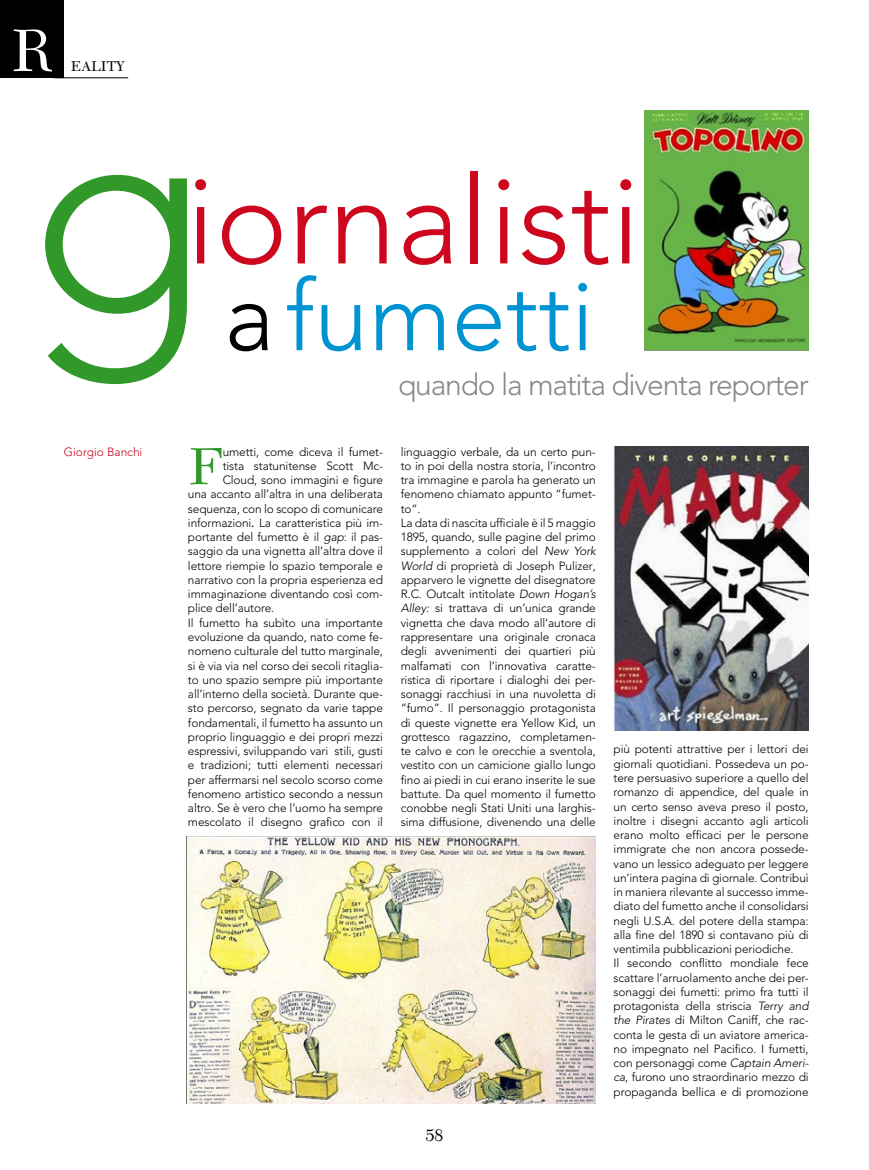
<style>
.page{position:relative;width:869px;height:1170px;background:#fff}
.page>*{position:absolute;margin:0;border:0;box-sizing:border-box;transform-origin:0 0}
.t1{font:300 292.75px "Avenir LT";color:#31992a}
.t2{font:300 122px "Avenir LT";color:#cd071e}
.t3{font:300 97.5px "Avenir LT";color:#0093d1}
.t4{font:62.5px "New Caledonia";color:#fff}
.t5{font:54.38px "New Caledonia";color:#31992a}
.t6{font:300 30px "Avenir LT";letter-spacing:-.04em;color:#87888a}
.t7{font:17.5px "New Caledonia";color:#000}
.t8{font:15px "New Caledonia";color:#000}
.t9{font:300 11.88px/14.2px "Avenir LT";letter-spacing:-.01em;color:#000}
.t10{font:300 11.88px "Avenir LT";color:#cd071e}
.s1{color:#000}
.s2{font-weight:500}
.s3{font-style:italic}
</style>
<div class="page">
<hr style="left:54px;top:78px;width:74px;height:1px;background:#000">
<div style="left:0;top:0;width:64px;height:78px;background:#000"></div>
<img style="left:644px;top:111px;width:164px;height:240px">
<img style="left:613px;top:446px;width:195px;height:284px">
<img style="left:186px;top:836px;width:409px;height:267px">
<h3 class="t4" style="left:10px;top:15px;width:44px">R</h3>
<p class="t8" style="left:71px;top:57px;width:10px">ealit</p>
<p class="t8" style="left:116px;top:57px;width:10px">y</p>
<h1 class="t1" style="left:28px;top:41px;width:180px">g</h1>
<h2 class="t2" style="left:186px;top:150px;width:455px">iornalisti</h2>
<h3 class="t3" style="left:224px;top:259px;width:372px"><span class="s1">a</span> fumetti</h3>
<h3 class="t6" style="left:398px;top:366px;width:412px">quando la matita diventa reporter</h3>
<p class="t10" style="left:64px;top:444px;width:80px">Giorgio Banchi</p>
<h3 class="t5" style="left:188px;top:435px;width:37px">F</h3>
<p class="t9" style="left:222px;top:444px;width:162px">umetti, come diceva il fumet-</p>
<p class="t9" style="left:222px;top:458px;width:162px">tista statunitense Scott Mc-</p>
<p class="t9" style="left:222px;top:473px;width:162px">Cloud, sono immagini e figure</p>
<p class="t9" style="left:188px;top:487px;width:196px">una accanto all’altra in una deliberata</p>
<p class="t9" style="left:188px;top:501px;width:196px">sequenza, con lo scopo di comunicare</p>
<p class="t9" style="left:188px;top:515px;width:196px">informazioni<span class="s2">.</span> La caratteristica più im-</p>
<p class="t9" style="left:188px;top:530px;width:196px">portante del fumetto è il <span class="s3">gap</span>: il pas-</p>
<p class="t9" style="left:188px;top:544px;width:196px">saggio da una vignetta all’altra dove il</p>
<p class="t9" style="left:188px;top:558px;width:196px">lettore riempie lo spazio temporale e</p>
<p class="t9" style="left:188px;top:572px;width:196px">narrativo con la propria esperienza ed</p>
<p class="t9" style="left:188px;top:587px;width:196px">immaginazione diventando così com-</p>
<p class="t9" style="left:188px;top:601px;width:88px">plice dell’autore.</p>
<p class="t9" style="left:188px;top:615px;width:196px">Il fumetto ha subìto una importante</p>
<p class="t9" style="left:188px;top:629px;width:196px">evoluzione da quando, nato come fe-</p>
<p class="t9" style="left:188px;top:644px;width:196px">nomeno culturale del tutto marginale,</p>
<p class="t9" style="left:188px;top:658px;width:196px">si è via via nel corso dei secoli ritaglia-</p>
<p class="t9" style="left:188px;top:672px;width:196px">to uno spazio sempre più importante</p>
<p class="t9" style="left:188px;top:686px;width:196px">all’interno della società. Durante que-</p>
<p class="t9" style="left:188px;top:701px;width:196px">sto percorso, segnato da varie tappe</p>
<p class="t9" style="left:188px;top:715px;width:196px">fondamentali, il fumetto ha assunto un</p>
<p class="t9" style="left:188px;top:729px;width:196px">proprio linguaggio e dei propri mezzi</p>
<p class="t9" style="left:188px;top:743px;width:196px">espressivi, sviluppando vari stili, gusti</p>
<p class="t9" style="left:188px;top:758px;width:196px">e tradizioni; tutti elementi necessari</p>
<p class="t9" style="left:188px;top:772px;width:196px">per affermarsi nel secolo scorso come</p>
<p class="t9" style="left:188px;top:786px;width:196px">fenomeno artistico secondo a nessun</p>
<p class="t9" style="left:188px;top:800px;width:196px">altro. Se è vero che l’uomo ha sempre</p>
<p class="t9" style="left:188px;top:815px;width:196px">mescolato il disegno grafico con il</p>
<p class="t9" style="left:400px;top:444px;width:196px">linguaggio verbale, da un certo pun&shy;to in poi della nostra storia, l’incontro tra immagine e parola ha generato un fenomeno chiamato appunto “fumet&shy;to”.<br>La data di nascita ufficiale è il 5 maggio 1895, quando, sulle pagine del primo supplemento a colori del <span class="s3">New York World</span> di proprietà di Joseph Pulizer<span class="s3">, </span>apparvero le vignette del disegnatore R.C. Outcalt intitolate <span class="s3">Down Hogan’s Alley:</span> si trattava di un’unica grande vignetta che dava modo all’autore di rappresentare una originale cronaca degli avvenimenti dei quartieri più malfamati con l’innovativa caratte&shy;ristica di riportare i dialoghi dei per&shy;sonaggi racchiusi in una nuvoletta di “fumo”. Il personaggio protagonista di queste vignette era Yellow Kid, un grottesco ragazzino, completamen&shy;te calvo e con le orecchie a sventola, vestito con un camicione giallo lungo fino ai piedi in cui erano inserite le sue battute. Da quel momento il fumetto conobbe negli Stati Uniti una larghis&shy;sima diffusione, divenendo una delle</p>
<h3 class="t7" style="left:425px;top:1124px;width:19px">58</h3>
<p class="t9" style="left:613px;top:742px;width:196px">più potenti attrattive per i lettori dei giornali quotidiani. Possedeva un po&shy;tere persuasivo superiore a quello del romanzo di appendice, del quale in un certo senso aveva preso il posto, inoltre i disegni accanto agli articoli erano molto efficaci per le persone immigrate che non ancora possede&shy;vano un lessico adeguato per leggere un’intera pagina di giornale. Contribuì in maniera rilevante al successo imme&shy;diato del fumetto anche il consolidarsi negli U.S.A. del potere della stampa: alla fine del 1890 si contavano più di ventimila pubblicazioni periodiche.<br>Il secondo conflitto mondiale fece scattare l’arruolamento anche dei per&shy;sonaggi dei fumetti: primo fra tutti il protagonista della striscia <span class="s3">Terry and the Pirates</span> di Milton Caniff, che rac&shy;conta le gesta di un aviatore america&shy;no impegnato nel Pacifico. I fumetti, con personaggi come <span class="s3">Captain Ameri&shy;ca</span>, furono uno straordinario mezzo di propaganda bellica e di promozione</p>
</div>
